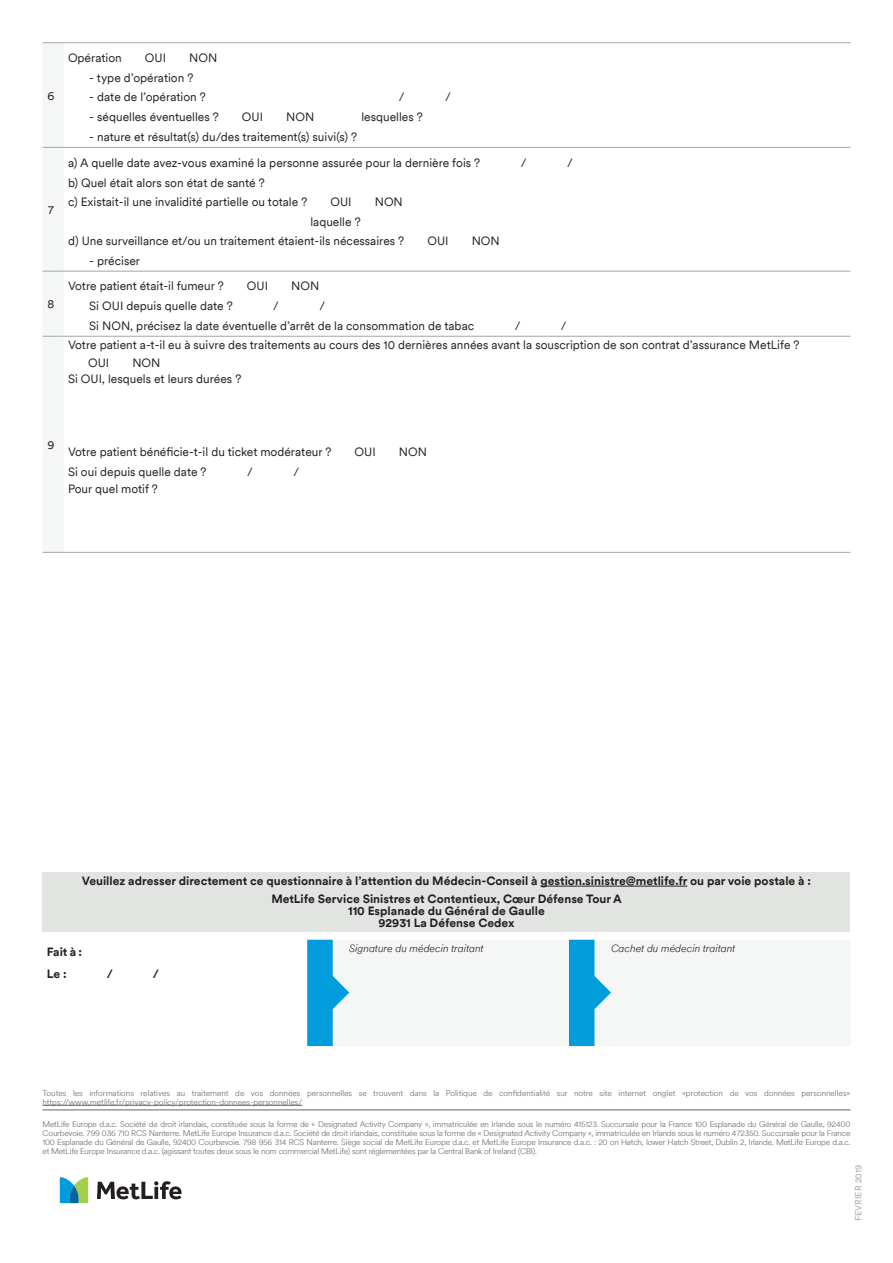
<style>
.page{position:relative;width:893px;height:1263px;background:#fff}
.page>*{position:absolute;margin:0;border:0;box-sizing:border-box;transform-origin:0 0}
.Style_P_-_Texte_cour{font:12px/17.2px "Met Life Circular TT";color:#231f20}
.t1{font:700 12px/21.9px "Met Life Circular TT";color:#231f20;text-align:center}
.t2{font:italic 300 10.5px "Met Life Circular TT";color:#231f20}
.t3{font:9px "Met Life Circular TT";color:#a3a7a9}
.t4{font:300 8.25px/9px "Met Life Circular TT";color:#5f6369;text-align:justify}
</style>
<div class="page">
<svg style="left:97px;top:1181px;width:85px;height:18px"></svg>
<svg style="left:60px;top:1177px;width:28px;height:26px"></svg>
<hr style="left:43px;top:1109px;width:807px;height:1px;background:#5f6369">
<svg style="left:307px;top:940px;width:304px;height:106px"></svg>
<div style="left:43px;top:872px;width:807px;height:59px;background:#e2e4e2"></div>
<hr style="left:540px;top:886px;width:147px;height:1px;background:#231f20">
<hr style="left:43px;top:1105px;width:259px;height:1px;background:#5f6369">
<hr style="left:64px;top:42px;width:786px;height:1px;background:#a3a7a9">
<hr style="left:64px;top:147px;width:786px;height:1px;background:#a3a7a9">
<hr style="left:64px;top:271px;width:786px;height:1px;background:#a3a7a9">
<hr style="left:64px;top:336px;width:786px;height:1px;background:#a3a7a9">
<div style="left:43px;top:42px;width:21px;height:511px;background:#f5f6f6"></div>
<hr style="left:64px;top:552px;width:786px;height:1px;background:#a3a7a9">
<p class="Style_P_-_Texte_cour" style="left:48px;top:86px;width:9px">6</p>
<p class="Style_P_-_Texte_cour" style="left:48px;top:200px;width:8px">7</p>
<p class="Style_P_-_Texte_cour" style="left:48px;top:295px;width:8px">8</p>
<p class="Style_P_-_Texte_cour" style="left:68px;top:49px;width:55px">Opération</p>
<p class="Style_P_-_Texte_cour" style="left:145px;top:49px;width:23px">OUI</p>
<p class="Style_P_-_Texte_cour" style="left:189px;top:49px;width:30px">NON</p>
<p class="Style_P_-_Texte_cour" style="left:89px;top:68px;width:106px">- type d’opération ?</p>
<p class="Style_P_-_Texte_cour" style="left:89px;top:88px;width:118px">- date de l’opération ?</p>
<p class="Style_P_-_Texte_cour" style="left:399px;top:88px;width:7px">/</p>
<p class="Style_P_-_Texte_cour" style="left:445px;top:88px;width:7px">/</p>
<p class="Style_P_-_Texte_cour" style="left:89px;top:108px;width:131px">- séquelles éventuelles ?</p>
<p class="Style_P_-_Texte_cour" style="left:242px;top:108px;width:23px">OUI</p>
<p class="Style_P_-_Texte_cour" style="left:286px;top:108px;width:30px">NON</p>
<p class="Style_P_-_Texte_cour" style="left:361px;top:108px;width:63px">lesquelles ?</p>
<p class="Style_P_-_Texte_cour" style="left:89px;top:128px;width:269px">- nature et résultat(s) du/des traitement(s) suivi(s) ?</p>
<p class="Style_P_-_Texte_cour" style="left:68px;top:154px;width:414px">a) A quelle date avez-vous examiné la personne assurée pour la dernière fois ?</p>
<p class="Style_P_-_Texte_cour" style="left:521px;top:154px;width:7px">/</p>
<p class="Style_P_-_Texte_cour" style="left:567px;top:154px;width:7px">/</p>
<p class="Style_P_-_Texte_cour" style="left:68px;top:173px;width:198px">b) Quel était alors son état de santé ?</p>
<p class="Style_P_-_Texte_cour" style="left:68px;top:193px;width:241px">c) Existait-il une invalidité partielle ou totale ?</p>
<p class="Style_P_-_Texte_cour" style="left:330px;top:193px;width:23px">OUI</p>
<p class="Style_P_-_Texte_cour" style="left:375px;top:193px;width:30px">NON</p>
<p class="Style_P_-_Texte_cour" style="left:310px;top:212px;width:52px">laquelle ?</p>
<p class="Style_P_-_Texte_cour" style="left:68px;top:232px;width:338px">d) Une surveillance et/ou un traitement étaient-ils nécessaires ?</p>
<p class="Style_P_-_Texte_cour" style="left:427px;top:232px;width:23px">OUI</p>
<p class="Style_P_-_Texte_cour" style="left:472px;top:232px;width:30px">NON</p>
<p class="Style_P_-_Texte_cour" style="left:89px;top:251px;width:52px">- préciser</p>
<p class="Style_P_-_Texte_cour" style="left:68px;top:277px;width:157px">Votre patient était-il fumeur ?</p>
<p class="Style_P_-_Texte_cour" style="left:247px;top:277px;width:23px">OUI</p>
<p class="Style_P_-_Texte_cour" style="left:291px;top:277px;width:30px">NON</p>
<p class="Style_P_-_Texte_cour" style="left:89px;top:297px;width:145px">Si OUI depuis quelle date ?</p>
<p class="Style_P_-_Texte_cour" style="left:273px;top:297px;width:7px">/</p>
<p class="Style_P_-_Texte_cour" style="left:320px;top:297px;width:7px">/</p>
<p class="Style_P_-_Texte_cour" style="left:89px;top:316px;width:386px">Si NON, précisez la date éventuelle d’arrêt de la consommation de tabac</p>
<p class="Style_P_-_Texte_cour" style="left:515px;top:316px;width:7px">/</p>
<p class="Style_P_-_Texte_cour" style="left:561px;top:316px;width:7px">/</p>
<p class="Style_P_-_Texte_cour" style="left:88px;top:336px;width:713px;text-indent:-20px">Votre patient a-t-il eu à suivre des traitements au cours des 10 dernières années avant la souscription de son contrat d’assurance MetLife ?<br>OUI</p>
<p class="Style_P_-_Texte_cour" style="left:132px;top:353px;width:30px">NON</p>
<p class="Style_P_-_Texte_cour" style="left:68px;top:370px;width:175px">Si OUI, lesquels et leurs durées ?</p>
<p class="Style_P_-_Texte_cour" style="left:48px;top:435px;width:8px">9</p>
<p class="Style_P_-_Texte_cour" style="left:68px;top:443px;width:265px">Votre patient bénéficie-t-il du ticket modérateur ?</p>
<p class="Style_P_-_Texte_cour" style="left:355px;top:443px;width:23px">OUI</p>
<p class="Style_P_-_Texte_cour" style="left:399px;top:443px;width:30px">NON</p>
<p class="Style_P_-_Texte_cour" style="left:68px;top:463px;width:140px">Si oui depuis quelle date ?</p>
<p class="Style_P_-_Texte_cour" style="left:247px;top:463px;width:7px">/</p>
<p class="Style_P_-_Texte_cour" style="left:293px;top:463px;width:7px">/</p>
<p class="Style_P_-_Texte_cour" style="left:68px;top:479px;width:91px">Pour quel motif ?</p>
<h1 class="t1" style="left:82px;top:871px;width:731px;line-height:18px">Veuillez adresser directement ce questionnaire à l’attention du Médecin-Conseil à gestion.sinistre@metlife.fr ou par voie postale à :<br>MetLife Service Sinistres et Contentieux, Cœur Défense Tour A</h1>
<h1 class="t1" style="left:348px;top:904px;width:198px;line-height:12px">110 Esplanade du Général de Gaulle<br>92931 La Défense Cedex</h1>
<h1 class="t1" style="left:47px;top:940px;width:37px;text-align:left">Fait à :<br>Le :</h1>
<h1 class="t1" style="left:107px;top:962px;width:8px">/</h1>
<h1 class="t1" style="left:153px;top:962px;width:8px">/</h1>
<p class="t2" style="left:349px;top:941px;width:136px">Signature du médecin traitant</p>
<p class="t2" style="left:611px;top:941px;width:126px">Cachet du médecin traitant</p>
<p class="t4" style="left:43px;top:1088px;width:809px">Toutes les informations relatives au traitement de vos données personnelles se trouvent dans la Politique de confidentialité sur notre site internet onglet «protection de vos données personnelles» https://www.metlife.fr/privacy-policy/protection-donnees-personnelles/</p>
<p class="t4" style="left:43px;top:1119px;width:809px">MetLife Europe d.a.c. Société de droit irlandais, constituée sous la forme de « Designated Activity Company », immatriculée en Irlande sous le numéro 415123. Succursale pour la France 100 Esplanade du Général de Gaulle, 92400<br>Courbevoie. 799 036 710 RCS Nanterre. MetLife Europe Insurance d.a.c. Société de droit irlandais, constituée sous la forme de « Designated Activity Company », immatriculée en Irlande sous le numéro 472350. Succursale pour la France 100 Esplanade du Général de Gaulle, 92400 Courbevoie. 798 956 314 RCS Nanterre. Siège social de MetLife Europe d.a.c. et MetLife Europe Insurance d.a.c. : 20 on Hatch, lower Hatch Street, Dublin 2, Irlande. MetLife Europe d.a.c. et MetLife Europe Insurance d.a.c. (agissant toutes deux sous le nom commercial MetLife) sont réglementées par la Central Bank of Ireland (CBI).</p>
<p class="t3" style="left:852px;top:1221px;width:58px;rotate:-90deg">FEVRIER 2019</p>
</div>
